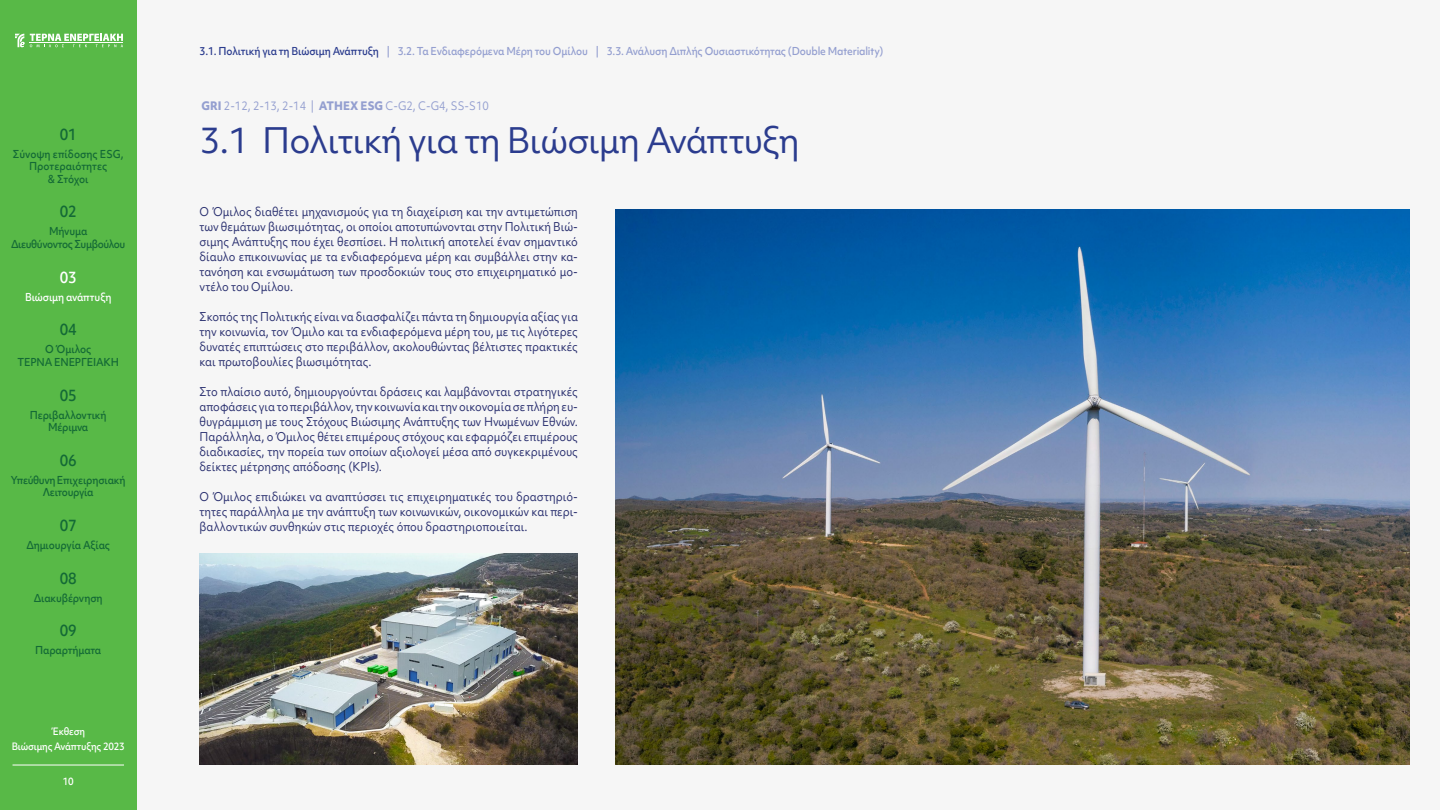
<style>
.page{position:relative;width:1440px;height:810px;background:#fff}
.page>*{position:absolute;margin:0;border:0;box-sizing:border-box;transform-origin:0 0}
.t1{font:33.75px "Objektiv Mk 2";letter-spacing:-.025em;color:#2b3c8e}
.t2{font:500 15px "Objektiv Mk 1";color:#146a36;scale:.92 1}
.t3{font:500 15px "Objektiv Mk 1";color:#fff;scale:.92 1}
.t4{font:11.62px/15px "Objektiv Mk 2";color:#292f6f;text-align:justify;scale:.92 1}
.t5{font:11.25px "Objektiv Mk 2";color:#949fd0;scale:.92 1}
.t6{font:500 10.5px/12.6px "Objektiv Mk 1";letter-spacing:-.015em;color:#146a36;text-align:center;scale:.92 1}
.t7{font:500 10.5px "Objektiv Mk 1";letter-spacing:-.015em;color:#949fd0;scale:.92 1}
.t8{font:500 10.5px/12.6px "Objektiv Mk 1";letter-spacing:-.04em;color:#146a36;text-align:center;scale:.92 1}
.t9{font:500 10.5px "Objektiv Mk 1";letter-spacing:-.015em;color:#fff;scale:.92 1}
.t10{font:500 9.75px/15px "Objektiv Mk 1";letter-spacing:-.02em;color:#fff;text-align:center;scale:.92 1}
.s1{color:#2b3c8e}
.s2{font-family:"Objektiv Mk 1";font-weight:800}
</style>
<div class="page">
<div style="left:136px;top:0;width:1304px;height:810px;background:#f6f6f6"></div>
<div style="left:0;top:0;width:136px;height:810px;background:#58b947"></div>
<svg style="left:30px;top:34px;width:93px;height:13px"></svg>
<hr style="left:30px;top:43px;width:93px;height:1px;background:#fff">
<svg style="left:15px;top:34px;width:9px;height:13px"></svg>
<hr style="left:13px;top:765px;width:111px;height:1px;background:#fff">
<img style="left:200px;top:554px;width:378px;height:211px">
<img style="left:615px;top:209px;width:795px;height:556px">
<p class="t2" style="left:60px;top:123px;width:20px">01</p>
<p class="t6" style="left:13px;top:147px;width:122px">Σύνοψη επίδοσης ESG,<br>Προτεραιότητες<br>&amp; Στόχοι</p>
<p class="t2" style="left:60px;top:201px;width:20px">02</p>
<p class="t8" style="left:11px;top:225px;width:126px">Μήνυμα<br>Διευθύνοντος Συμβούλου</p>
<p class="t3" style="left:60px;top:266px;width:20px">03</p>
<p class="t9" style="left:25px;top:289px;width:95px">Βιώσιμη ανάπτυξη</p>
<p class="t2" style="left:60px;top:319px;width:20px">04</p>
<p class="t6" style="left:18px;top:343px;width:112px">Ο Όμιλος<br>ΤΕΡΝΑ ΕΝΕΡΓΕΙΑΚΗ</p>
<p class="t2" style="left:60px;top:384px;width:20px">05</p>
<p class="t6" style="left:30px;top:408px;width:85px">Περιβαλλοντική<br>Μέριμνα</p>
<p class="t2" style="left:60px;top:450px;width:20px">06</p>
<p class="t6" style="left:11px;top:473px;width:126px">Υπεύθυνη Επιχειρησιακή<br>Λειτουργία</p>
<p class="t2" style="left:60px;top:515px;width:20px">07</p>
<p class="t6" style="left:26px;top:539px;width:93px">Δημιουργία Αξίας</p>
<p class="t2" style="left:60px;top:568px;width:20px">08</p>
<p class="t6" style="left:34px;top:591px;width:76px">Διακυβέρνηση</p>
<p class="t2" style="left:60px;top:620px;width:20px">09</p>
<p class="t6" style="left:35px;top:644px;width:73px">Παραρτήματα</p>
<p class="t10" style="left:12px;top:724px;width:124px">Έκθεση<br>Βιώσιμης Ανάπτυξης 2023</p>
<p class="t10" style="left:63px;top:774px;width:14px">10</p>
<p class="t7" style="left:200px;top:44px;width:745px"><span class="s1">3.1. Πολιτική για τη Βιώσιμη Ανάπτυξη</span> | 3.2. Τα Eνδιαφερόμενα Mέρη του Ομίλου | 3.3. Ανάλυση Διπλής Ουσιαστικότητας (Double Materiality)</p>
<p class="t5" style="left:202px;top:98px;width:314px"><span class="s2">GRI</span> 2-12, 2-13, 2-14 | <span class="s2">ATHEX ESG</span> C-G2, C-G4, SS-S10</p>
<h1 class="t1" style="left:200px;top:117px;width:602px">3.1 Πολιτική για τη Βιώσιμη Ανάπτυξη</h1>
<p class="t4" style="left:200px;top:204px;width:413px">Ο Όμιλος διαθέτει μηχανισμούς για τη διαχείριση και την αντιμετώπιση των θεμάτων βιωσιμότητας, οι οποίοι αποτυπώνονται στην Πολιτική Βιώ&shy;σιμης Ανάπτυξης που έχει θεσπίσει. Η πολιτική αποτελεί έναν σημαντικό δίαυλο επικοινωνίας με τα ενδιαφερόμενα μέρη και συμβάλλει στην κα&shy;τανόηση και ενσωμάτωση των προσδοκιών τους στο επιχειρηματικό μο&shy;ντέλο του Ομίλου.</p>
<p class="t4" style="left:200px;top:309px;width:413px">Σκοπός της Πολιτικής είναι να διασφαλίζει πάντα τη δημιουργία αξίας για την κοινωνία, τον Όμιλο και τα ενδιαφερόμενα μέρη του, με τις λιγότερες δυνατές επιπτώσεις στο περιβάλλον, ακολουθώντας βέλτιστες πρακτικές και πρωτοβουλίες βιωσιμότητας.</p>
<p class="t4" style="left:200px;top:384px;width:413px">Στο πλαίσιο αυτό, δημιουργούνται δράσεις και λαμβάνονται στρατηγικές αποφάσεις για το περιβάλλον, την κοινωνία και την οικονομία σε πλήρη ευ&shy;θυγράμμιση με τους Στόχους Βιώσιμης Ανάπτυξης των Ηνωμένων Εθνών.<br>Παράλληλα, ο Όμιλος θέτει επιμέρους στόχους και εφαρμόζει επιμέρους διαδικασίες, την πορεία των οποίων αξιολογεί μέσα από συγκεκριμένους δείκτες μέτρησης απόδοσης (KPIs).</p>
<p class="t4" style="left:200px;top:489px;width:413px">O Όμιλος επιδιώκει να αναπτύσσει τις επιχειρηματικές του δραστηριό&shy;τητες παράλληλα με την ανάπτυξη των κοινωνικών, οικονομικών και περι&shy;βαλλοντικών συνθηκών στις περιοχές όπου δραστηριοποιείται.</p>
</div>
